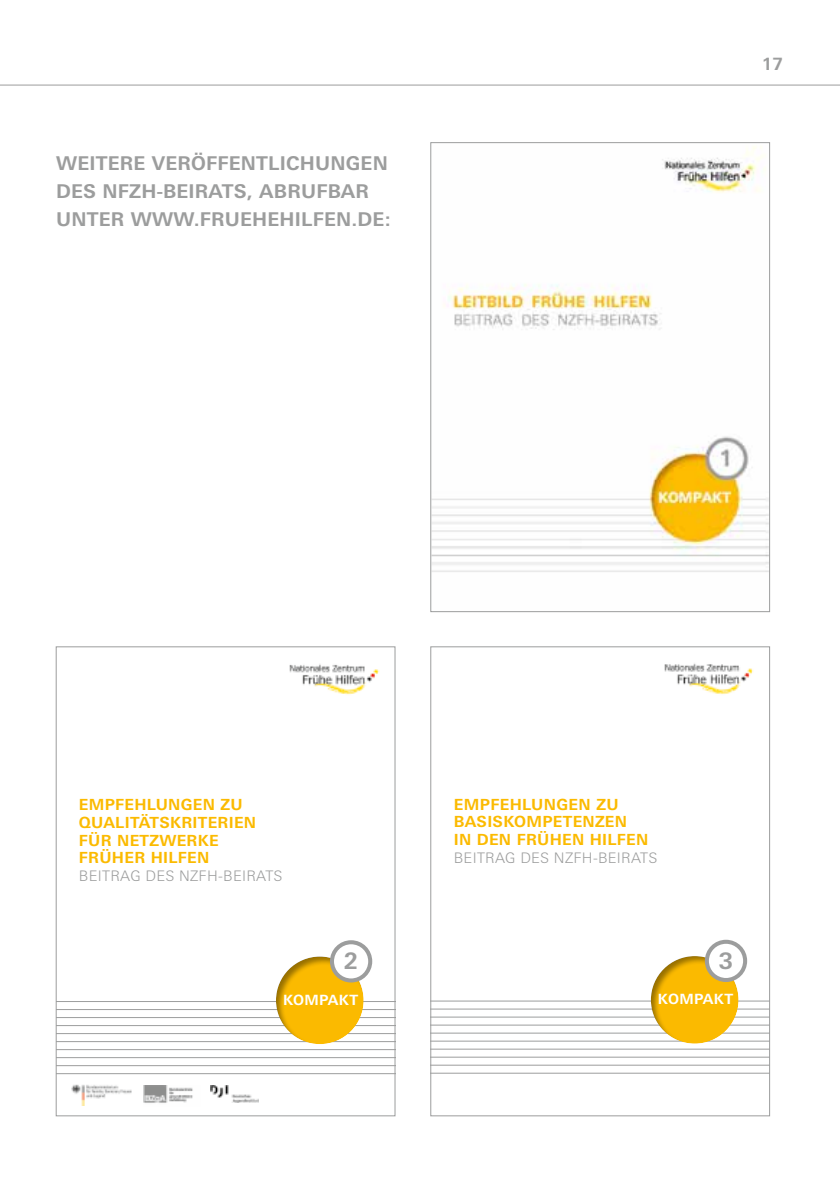
<style>
.page{position:relative;width:840px;height:1191px;background:#fff}
.page>*{position:absolute;margin:0;border:0;box-sizing:border-box;transform-origin:0 0}
.t1{font:700 22.6px "Linotype Univers Basic";color:#9c9d9d}
.t2{font:700 19px/28px "Linotype Univers Basic";letter-spacing:.01em;color:#9c9d9d}
.t3{font:700 17px "Linotype Univers Basic";color:#9c9d9d}
.t4{font:700 15.4px/17.8px "Linotype Univers Basic";letter-spacing:.02em;color:#fbba00}
.t5{font:300 14.6px "Linotype Univers Basic";letter-spacing:.02em;color:#9c9d9d}
.t6{font:700 14.2px "Linotype Univers Basic";letter-spacing:.02em;color:#fff}
</style>
<div class="page">
<hr style="left:0;top:85px;width:839px;height:1px;background:#9c9d9d">
<hr style="left:430px;top:1032px;width:339px;height:1px;background:#9c9d9d">
<hr style="left:430px;top:1040px;width:339px;height:1px;background:#9c9d9d">
<hr style="left:430px;top:1048px;width:339px;height:1px;background:#9c9d9d">
<hr style="left:430px;top:1056px;width:339px;height:1px;background:#9c9d9d">
<hr style="left:430px;top:1064px;width:339px;height:1px;background:#9c9d9d">
<hr style="left:430px;top:1072px;width:339px;height:1px;background:#9c9d9d">
<hr style="left:430px;top:1024px;width:339px;height:1px;background:#9c9d9d">
<hr style="left:430px;top:1016px;width:339px;height:1px;background:#9c9d9d">
<hr style="left:430px;top:1008px;width:339px;height:1px;background:#9c9d9d">
<hr style="left:430px;top:1000px;width:339px;height:1px;background:#9c9d9d">
<div style="left:649px;top:955px;width:89px;height:89px;background:#000;opacity:.4"></div>
<img style="left:664px;top:663px;width:89px;height:32px">
<div style="left:706px;top:941px;width:38px;height:39px;background:#fff;border-radius:50%"></div>
<div style="left:704px;top:939px;width:42px;height:43px;border:4px solid #9c9d9d;border-radius:50%"></div>
<div style="left:430px;top:646px;width:339px;height:470px;border:1px solid #9c9d9d"></div>
<img style="left:432px;top:146px;width:335px;height:426px">
<div style="left:430px;top:142px;width:339px;height:470px;border:1px solid #9c9d9d"></div>
<hr style="left:56px;top:1033px;width:339px;height:1px;background:#9c9d9d">
<hr style="left:56px;top:1041px;width:339px;height:1px;background:#9c9d9d">
<hr style="left:56px;top:1049px;width:339px;height:1px;background:#9c9d9d">
<hr style="left:56px;top:1057px;width:339px;height:1px;background:#9c9d9d">
<hr style="left:56px;top:1065px;width:339px;height:1px;background:#9c9d9d">
<hr style="left:56px;top:1073px;width:339px;height:1px;background:#9c9d9d">
<hr style="left:56px;top:1025px;width:339px;height:1px;background:#9c9d9d">
<hr style="left:56px;top:1017px;width:339px;height:1px;background:#9c9d9d">
<hr style="left:56px;top:1009px;width:339px;height:1px;background:#9c9d9d">
<hr style="left:56px;top:1001px;width:339px;height:1px;background:#9c9d9d">
<div style="left:274px;top:956px;width:90px;height:89px;background:#000;opacity:.4"></div>
<img style="left:289px;top:664px;width:91px;height:31px">
<img style="left:71px;top:1084px;width:61px;height:21px">
<img style="left:143px;top:1085px;width:50px;height:18px">
<img style="left:210px;top:1085px;width:48px;height:17px">
<div style="left:332px;top:942px;width:38px;height:38px;background:#fff;border-radius:50%"></div>
<div style="left:330px;top:940px;width:42px;height:42px;border:4px solid #9c9d9d;border-radius:50%"></div>
<div style="left:56px;top:646px;width:339px;height:470px;border:1px solid #9c9d9d"></div>
<p class="t2" style="left:56px;top:149px;width:336px">WEITERE VERÖFFENTLICHUNGEN<br>DES NFZH-BEIRATS, ABRUFBAR<br>UNTER WWW.FRUEHEHILFEN.DE:</p>
<p class="t3" style="left:761px;top:53px;width:23px">17</p>
<p class="t4" style="left:79px;top:795px;width:179px">EMPFEHLUNGEN ZU<br>QUALITÄTSKRITERIEN<br>FÜR NETZWERKE<br>FRÜHER HILFEN</p>
<p class="t5" style="left:79px;top:867px;width:205px">BEITRAG DES NZFH-BEIRATS</p>
<p class="t4" style="left:453px;top:795px;width:196px">EMPFEHLUNGEN ZU<br>BASISKOMPETENZEN<br>IN DEN FRÜHEN HILFEN</p>
<p class="t5" style="left:453px;top:849px;width:205px">BEITRAG DES NZFH-BEIRATS</p>
<h1 class="t1" style="left:344px;top:947px;width:16px">2</h1>
<h1 class="t1" style="left:718px;top:947px;width:16px">3</h1>
<p class="t6" style="left:283px;top:991px;width:77px">KOMPAKT</p>
<p class="t6" style="left:657px;top:990px;width:77px">KOMPAKT</p>
</div>
